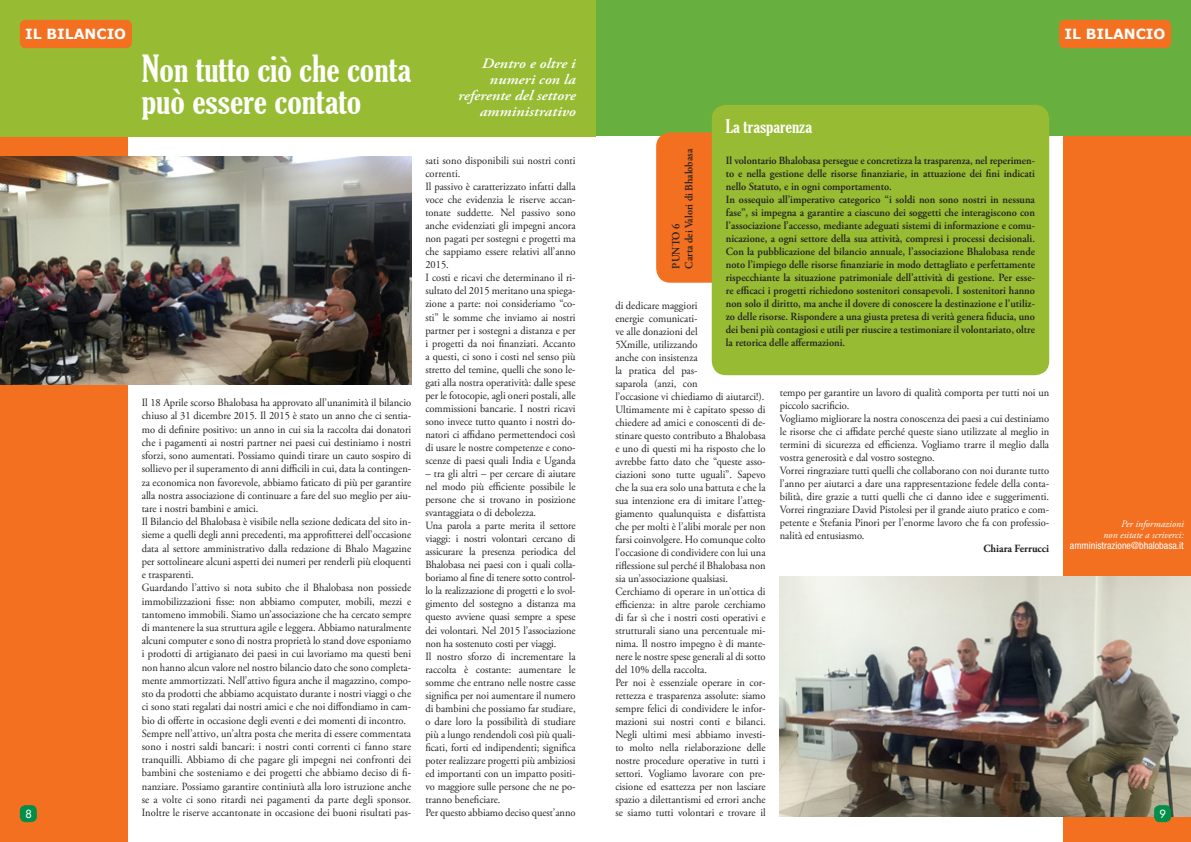
<style>
.page{position:relative;width:1191px;height:842px;background:#fff}
.page>*{position:absolute;margin:0;border:0;box-sizing:border-box;transform-origin:0 0}
.t1{font:extra-condensed 36px/32px "Gloucester";color:#fff;scale:1.17 1}
.t2{font:extra-condensed 18px "Gloucester";color:#fff;scale:1.17 1}
.t3{font:italic 600 14.4px/16px "Adobe Garamond Pro";color:#fff;text-align:right;scale:1.11 1}
.t4{font:700 14px "Verdana";color:#fff}
.t5{font:11px/13px "Adobe Garamond Pro";color:#231f20;scale:.95 1}
.t6{font:600 11px/13px "Adobe Garamond Pro";color:#231f20;scale:.95 1}
.t7{font:700 11px "Adobe Garamond Pro";color:#231f20;scale:.94 1}
.t8{font:11px "Futura";color:#fff}
.t9{font:italic 10px/11px "Adobe Garamond Pro";color:#fff;text-align:right}
.t10{font:condensed 10px "Helvetica Neue LT Std";color:#fff}
</style>
<div class="page">
<div style="left:1063px;top:0;width:128px;height:842px;background:#f37021"></div>
<div style="left:0;top:136px;width:128px;height:706px;background:#f37021"></div>
<div style="left:595px;top:0;width:596px;height:136px;background:#67af3e"></div>
<div style="left:0;top:0;width:595px;height:136px;background:#97bc33"></div>
<div style="left:20px;top:20px;width:112px;height:28px;background:#f37021;border-radius:6px"></div>
<div style="left:1059px;top:20px;width:112px;height:28px;background:#f37021;border-radius:6px"></div>
<img style="left:0;top:156px;width:411px;height:228px">
<img style="left:780px;top:576px;width:411px;height:240px">
<div style="left:656px;top:132px;width:78px;height:151px;background:#f37021;border-radius:14px"></div>
<div style="left:711px;top:105px;width:338px;height:270px;background:#97bc33;border-radius:14px"></div>
<div style="left:1154px;top:805px;width:17px;height:17px;background:#008e48;border-radius:6px"></div>
<div style="left:20px;top:805px;width:17px;height:17px;background:#008e48;border-radius:6px"></div>
<p class="t4" style="left:25px;top:25px;width:102px">IL BILANCIO</p>
<p class="t4" style="left:1064px;top:25px;width:102px">IL BILANCIO</p>
<h1 class="t1" style="left:142px;top:52px;width:231px">Non tutto ciò che conta può essere contato</h1>
<h3 class="t3" style="left:458px;top:56px;width:107px">Dentro e oltre i numeri con la referente del settore amministrativo</h3>
<h2 class="t2" style="left:726px;top:116px;width:75px">La trasparenza</h2>
<p class="t6" style="left:726px;top:154px;width:327px">Il volontario Bhalobasa persegue e concretizza la trasparenza, nel reperimen&shy;to e nella gestione delle risorse finanziarie, in attuazione dei fini indicati nello Statuto, e in ogni comportamento.<br>In ossequio all’imperativo categorico “i soldi non sono nostri in nessuna fase”, si impegna a garantire a ciascuno dei soggetti che interagiscono con l’associazione l’accesso, mediante adeguati sistemi di informazione e comu&shy;nicazione, a ogni settore della sua attività, compresi i processi decisionali.<br>Con la pubblicazione del bilancio annuale, l’associazione Bhalobasa rende noto l’impiego delle risorse finanziarie in modo dettagliato e perfettamente rispecchiante la situazione patrimoniale dell’attività di gestione. Per esse&shy;re efficaci i progetti richiedono sostenitori consapevoli. I sostenitori hanno non solo il diritto, ma anche il dovere di conoscere la destinazione e l’utiliz&shy;zo delle risorse. Rispondere a una giusta pretesa di verità genera fiducia, uno dei beni più contagiosi e utili per riuscire a testimoniare il volontariato, oltre la retorica delle affermazioni.</p>
<p class="t6" style="left:669px;top:268px;width:128px;rotate:-90deg">PUNTO 6<br>Carta dei Valori di Bhalobasa</p>
<p class="t5" style="left:425px;top:154px;width:160px">sati sono disponibili sui nostri conti correnti.<br>Il passivo è caratterizzato infatti dalla voce che evidenzia le riserve accan&shy;tonate suddette. Nel passivo sono anche evidenziati gli impegni ancora non pagati per sostegni e progetti ma che sappiamo essere relativi all’anno 2015.<br>I costi e ricavi che determinano il ri&shy;sultato del 2015 meritano una spiega&shy;zione a parte: noi consideriamo “co&shy;sti” le somme che inviamo ai nostri partner per i sostegni a distanza e per i progetti da noi finanziati. Accanto a questi, ci sono i costi nel senso più stretto del temine, quelli che sono le&shy;gati alla nostra operatività: dalle spese per le fotocopie, agli oneri postali, alle commissioni bancarie. I nostri ricavi sono invece tutto quanto i nostri do&shy;natori ci affidano permettendoci così di usare le nostre competenze e cono&shy;scenze di paesi quali India e Uganda</p>
<p class="t5" style="left:425px;top:467px;width:160px">– tra gli altri – per cercare di aiutare nel modo più efficiente possibile le persone che si trovano in posizione svantaggiata o di debolezza.<br>Una parola a parte merita il settore viaggi: i nostri volontari cercano di assicurare la presenza periodica del Bhalobasa nei paesi con i quali colla&shy;boriamo al fine di tenere sotto control&shy;lo la realizzazione di progetti e lo svol&shy;gimento del sostegno a distanza ma questo avviene quasi sempre a spese dei volontari. Nel 2015 l’associazione non ha sostenuto costi per viaggi.<br>Il nostro sforzo di incrementare la raccolta è costante: aumentare le somme che entrano nelle nostre casse significa per noi aumentare il numero di bambini che possiamo far studiare, o dare loro la possibilità di studiare più a lungo rendendoli così più quali&shy;ficati, forti ed indipendenti; significa poter realizzare progetti più ambiziosi ed importanti con un impatto positi&shy;vo maggiore sulle persone che ne po&shy;tranno beneficiare.<br>Per questo abbiamo deciso quest’anno</p>
<p class="t5" style="left:615px;top:299px;width:160px">di dedicare maggiori<br>energie comunicati-<br>ve alle donazioni del<br>5Xmille, utilizzando<br>anche con insistenza<br>la pratica del pas-<br>saparola (anzi, con<br>l’occasione vi chiediamo di aiutarci!).<br>Ultimamente mi è capitato spesso di chiedere ad amici e conoscenti di de&shy;stinare questo contributo a Bhalobasa e uno di questi mi ha risposto che lo avrebbe fatto dato che “queste asso&shy;ciazioni sono tutte uguali”. Sapevo che la sua era solo una battuta e che la sua intenzione era di imitare l’atteg&shy;giamento qualunquista e disfattista che per molti è l’alibi morale per non farsi coinvolgere. Ho comunque colto l’occasione di condividere con lui una riflessione sul perché il Bhalobasa non sia un’associazione qualsiasi.<br>Cerchiamo di operare in un’ottica di efficienza: in altre parole cerchiamo di far sì che i nostri costi operativi e strutturali siano una percentuale mi&shy;nima. Il nostro impegno è di mante&shy;nere le nostre spese generali al di sotto del 10% della raccolta.<br>Per noi è essenziale operare in cor&shy;rettezza e trasparenza assolute: siamo sempre felici di condividere le infor&shy;mazioni sui nostri conti e bilanci.<br>Negli ultimi mesi abbiamo investi&shy;to molto nella rielaborazione delle nostre procedure operative in tutti i settori. Vogliamo lavorare con pre&shy;cisione ed esattezza per non lasciare spazio a dilettantismi ed errori anche se siamo tutti volontari e trovare il</p>
<p class="t5" style="left:780px;top:386px;width:285px">tempo per garantire un lavoro di qualità comporta per tutti noi un piccolo sacrificio.<br>Vogliamo migliorare la nostra conoscenza dei paesi a cui destiniamo le risorse che ci affidate perché queste siano utilizzate al meglio in termini di sicurezza ed efficienza. Vogliamo trarre il meglio dalla vostra generosità e dal vostro sostegno.<br>Vorrei ringraziare tutti quelli che collaborano con noi durante tutto l’anno per aiutarci a dare una rappresentazione fedele della conta&shy;bilità, dire grazie a tutti quelli che ci danno idee e suggerimenti.<br>Vorrei ringraziare David Pistolesi per il grande aiuto pratico e com&shy;petente e Stefania Pinori per l’enorme lavoro che fa con professio&shy;nalità ed entusiasmo.</p>
<p class="t7" style="left:983px;top:542px;width:71px">Chiara Ferrucci</p>
<p class="t5" style="left:142px;top:396px;width:285px">Il 18 Aprile scorso Bhalobasa ha approvato all’unanimità il bilancio chiuso al 31 dicembre 2015. Il 2015 è stato un anno che ci sentia&shy;mo di definire positivo: un anno in cui sia la raccolta dai donatori che i pagamenti ai nostri partner nei paesi cui destiniamo i nostri sforzi, sono aumentati. Possiamo quindi tirare un cauto sospiro di sollievo per il superamento di anni difficili in cui, data la contingen&shy;za economica non favorevole, abbiamo faticato di più per garantire alla nostra associazione di continuare a fare del suo meglio per aiu&shy;tare i nostri bambini e amici.<br>Il Bilancio del Bhalobasa è visibile nella sezione dedicata del sito in&shy;sieme a quelli degli anni precedenti, ma approfitterei dell’occasione data al settore amministrativo dalla redazione di Bhalo Magazine per sottolineare alcuni aspetti dei numeri per renderli più eloquenti e trasparenti.<br>Guardando l’attivo si nota subito che il Bhalobasa non possiede immobilizzazioni fisse: non abbiamo computer, mobili, mezzi e tantomeno immobili. Siamo un’associazione che ha cercato sempre di mantenere la sua struttura agile e leggera. Abbiamo naturalmente alcuni computer e sono di nostra proprietà lo stand dove esponiamo i prodotti di artigianato dei paesi in cui lavoriamo ma questi beni non hanno alcun valore nel nostro bilancio dato che sono completa&shy;mente ammortizzati. Nell’attivo figura anche il magazzino, compo&shy;sto da prodotti che abbiamo acquistato durante i nostri viaggi o che ci sono stati regalati dai nostri amici e che noi diffondiamo in cam&shy;bio di offerte in occasione degli eventi e dei momenti di incontro.<br>Sempre nell’attivo, un’altra posta che merita di essere commentata sono i nostri saldi bancari: i nostri conti correnti ci fanno stare tranquilli. Abbiamo di che pagare gli impegni nei confronti dei bambini che sosteniamo e dei progetti che abbiamo deciso di fi&shy;nanziare. Possiamo garantire continiutà alla loro istruzione anche se a volte ci sono ritardi nei pagamenti da parte degli sponsor.<br>Inoltre le riserve accantonate in occasione dei buoni risultati pas-</p>
<p class="t9" style="left:1103px;top:519px;width:82px">Per informazioni<br>non esitate a scriverci:</p>
<p class="t10" style="left:1070px;top:540px;width:115px">amministrazione@bhalobasa.it</p>
<p class="t8" style="left:25px;top:807px;width:8px">8</p>
<p class="t8" style="left:1159px;top:807px;width:8px">9</p>
</div>
